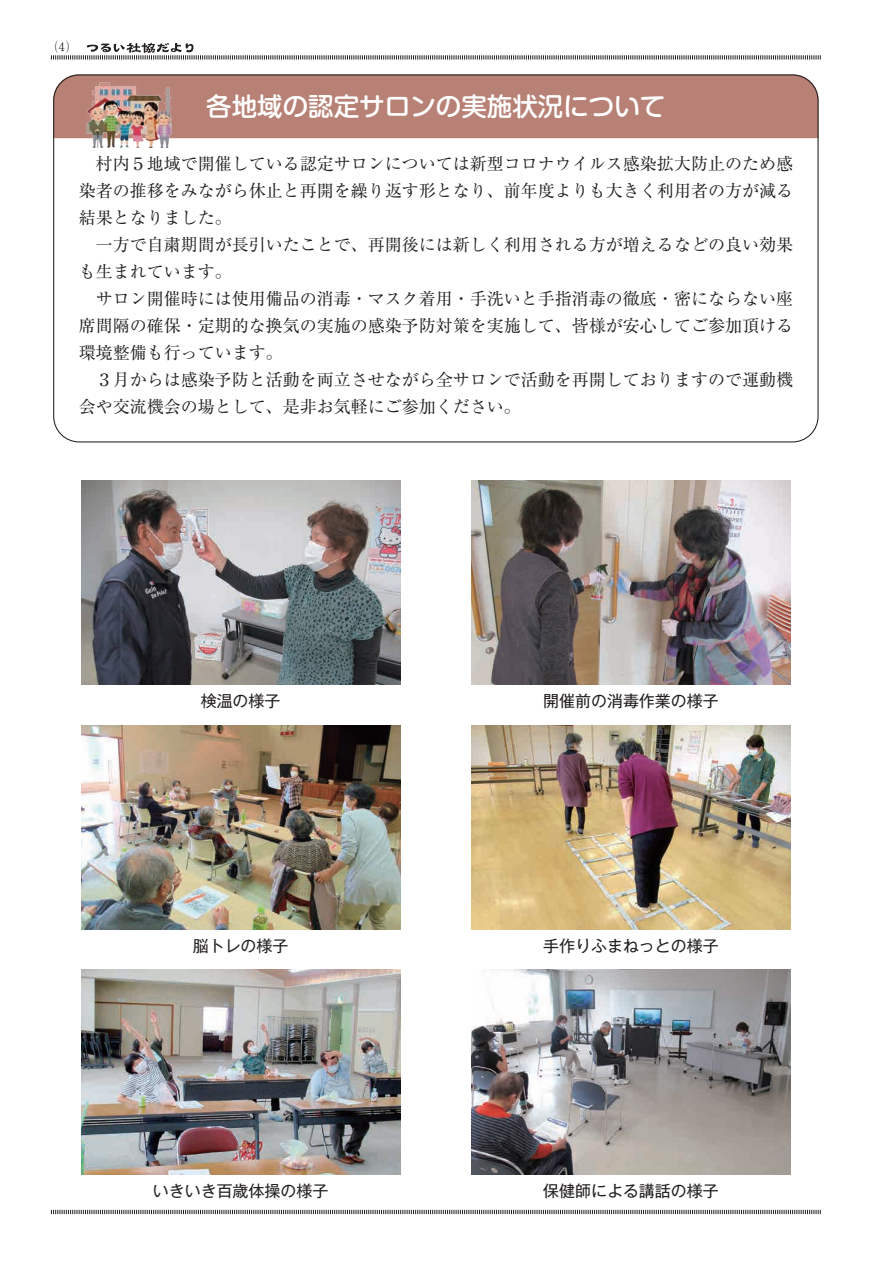
<style>
.page{position:relative;width:893px;height:1263px;background:#fff}
.page>*{position:absolute;margin:0;border:0;box-sizing:border-box;transform-origin:0 0}
.t1{font:500 25.5px "Shin M Go Pro";color:#fff}
.t2{font:16.95px/27px "Ryumin Pro";color:#231f20}
.t3{font:15.9px "Gothic MB101 Pro";color:#231f20}
.t4{font:300 13.8px "Ryumin Pro";color:#231f20}
</style>
<div class="page">
<svg style="left:51px;top:1209px;width:770px;height:6px"></svg>
<svg style="left:51px;top:43px;width:770px;height:17px"></svg>
<div style="left:55px;top:76px;width:762px;height:62px;background:#b88176"></div>
<img style="left:87px;top:82px;width:84px;height:65px">
<img style="left:471px;top:480px;width:319px;height:205px">
<img style="left:81px;top:480px;width:319px;height:205px">
<img style="left:471px;top:725px;width:319px;height:204px">
<img style="left:81px;top:725px;width:319px;height:204px">
<img style="left:471px;top:970px;width:319px;height:204px">
<img style="left:81px;top:970px;width:319px;height:204px">
<p class="t4" style="left:55px;top:36px;width:15px">⑷</p>
<h1 class="t1" style="left:206px;top:86px;width:461px">各地域の認定サロンの実施状況について</h1>
<p class="t2" style="left:79px;top:149px;width:716px">　村内５地域で開催している認定サロンについては新型コロナウイルス感染拡大防止のため感染者の推移をみながら休止と再開を繰り返す形となり、前年度よりも大きく利用者の方が減る結果となりました。<br>　一方で自粛期間が長引いたことで、再開後には新しく利用される方が増えるなどの良い効果も生まれています。<br>　サロン開催時には使用備品の消毒・マスク着用・手洗いと手指消毒の徹底・密にならない座席間隔の確保・定期的な換気の実施の感染予防対策を実施して、皆様が安心してご参加頂ける環境整備も行っています。<br>　３月からは感染予防と活動を両立させながら全サロンで活動を再開しておりますので運動機会や交流機会の場として、是非お気軽にご参加ください。</p>
<p class="t3" style="left:201px;top:688px;width:81px">検温の様子</p>
<p class="t3" style="left:543px;top:688px;width:177px">開催前の消毒作業の様子</p>
<p class="t3" style="left:193px;top:933px;width:97px">脳トレの様子</p>
<p class="t3" style="left:543px;top:933px;width:177px">手作りふまねっとの様子</p>
<p class="t3" style="left:153px;top:1177px;width:177px">いきいき百歳体操の様子</p>
<p class="t3" style="left:543px;top:1177px;width:177px">保健師による講話の様子</p>
</div>
